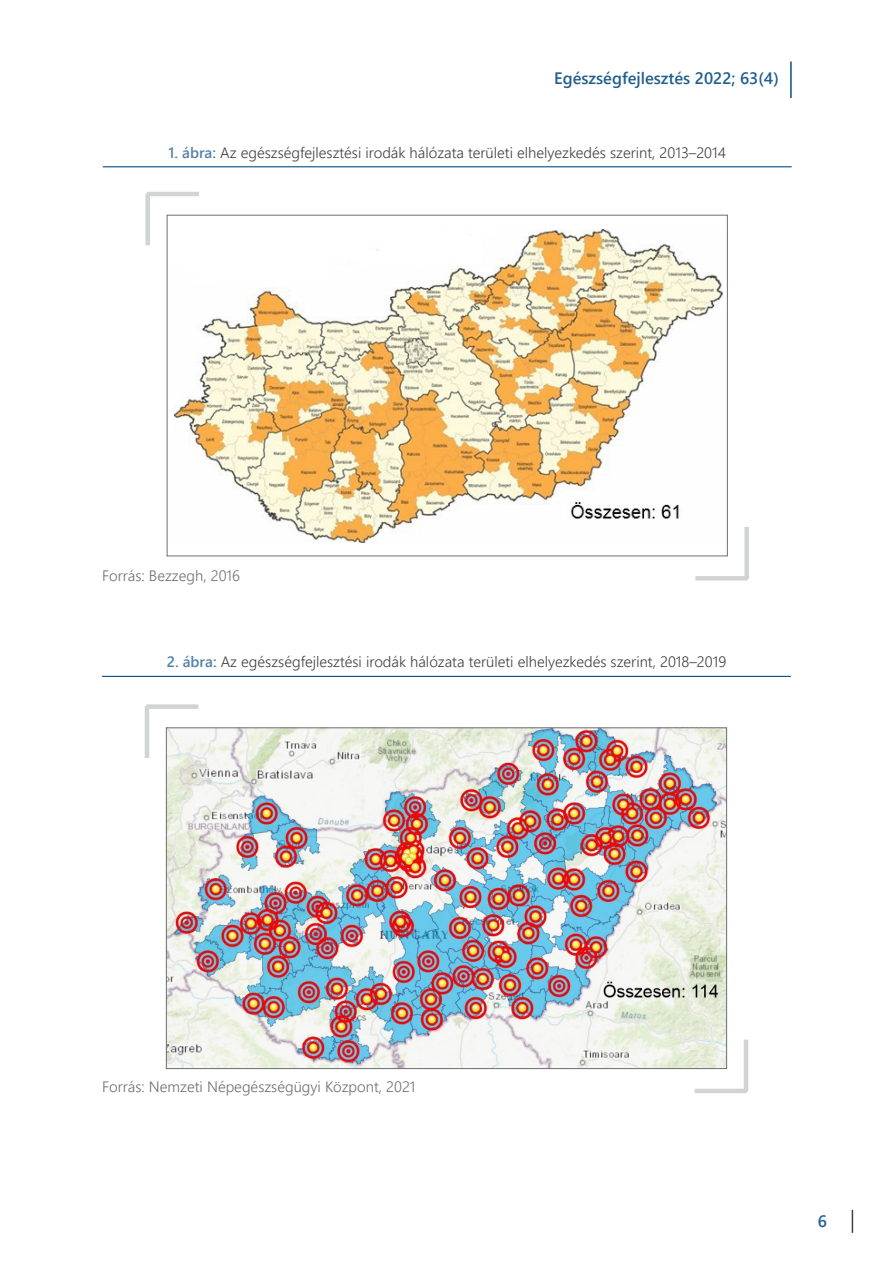
<style>
.page{position:relative;width:893px;height:1263px;background:#fff}
.page>*{position:absolute;margin:0;border:0;box-sizing:border-box;transform-origin:0 0}
.t1{font:600 16.5px "Segoe UI";color:#225f8e}
.t2{font:300 15px "Segoe UI";color:#414042}
.t3{font:300 15px "Segoe UI";color:#6d6e71}
.s1{font-weight:600;color:#5382a7}
</style>
<div class="page">
<svg style="left:852px;top:1210px;width:1px;height:23px"></svg>
<hr style="left:790px;top:61px;width:2px;height:37px;background:#0a4d81">
<hr style="left:103px;top:166px;width:689px;height:1px;background:#0a4d81">
<img style="left:175px;top:229px;width:547px;height:314px">
<div style="left:145px;top:193px;width:5px;height:52px;background:#d1d3d4"></div>
<hr style="left:147px;top:192px;width:52px;height:4px;background:#d1d3d4">
<div style="left:744px;top:527px;width:5px;height:52px;background:#d1d3d4"></div>
<div style="left:695px;top:576px;width:52px;height:5px;background:#d1d3d4"></div>
<hr style="left:102px;top:676px;width:689px;height:1px;background:#0a4d81">
<img style="left:168px;top:729px;width:557px;height:338px">
<hr style="left:145px;top:706px;width:4px;height:52px;background:#d1d3d4">
<div style="left:146px;top:704px;width:52px;height:5px;background:#d1d3d4"></div>
<hr style="left:744px;top:1039px;width:4px;height:53px;background:#d1d3d4">
<hr style="left:695px;top:1089px;width:52px;height:4px;background:#d1d3d4">
<p class="t1" style="left:554px;top:63px;width:226px">Egészségfejlesztés 2022; 63(4)</p>
<p class="t2" style="left:168px;top:138px;width:559px"><span class="s1">1. ábra:</span> Az egészségfejlesztési irodák hálózata területi elhelyezkedés szerint, 2013–2014</p>
<p class="t3" style="left:102px;top:561px;width:140px">Forrás: Bezzegh, 2016</p>
<p class="t2" style="left:167px;top:648px;width:561px"><span class="s1">2. ábra:</span> Az egészségfejlesztési irodák hálózata területi elhelyezkedés szerint, 2018–2019</p>
<p class="t3" style="left:102px;top:1073px;width:315px">Forrás: Nemzeti Népegészségügyi Központ, 2021</p>
<p class="t1" style="left:818px;top:1206px;width:11px">6</p>
</div>
